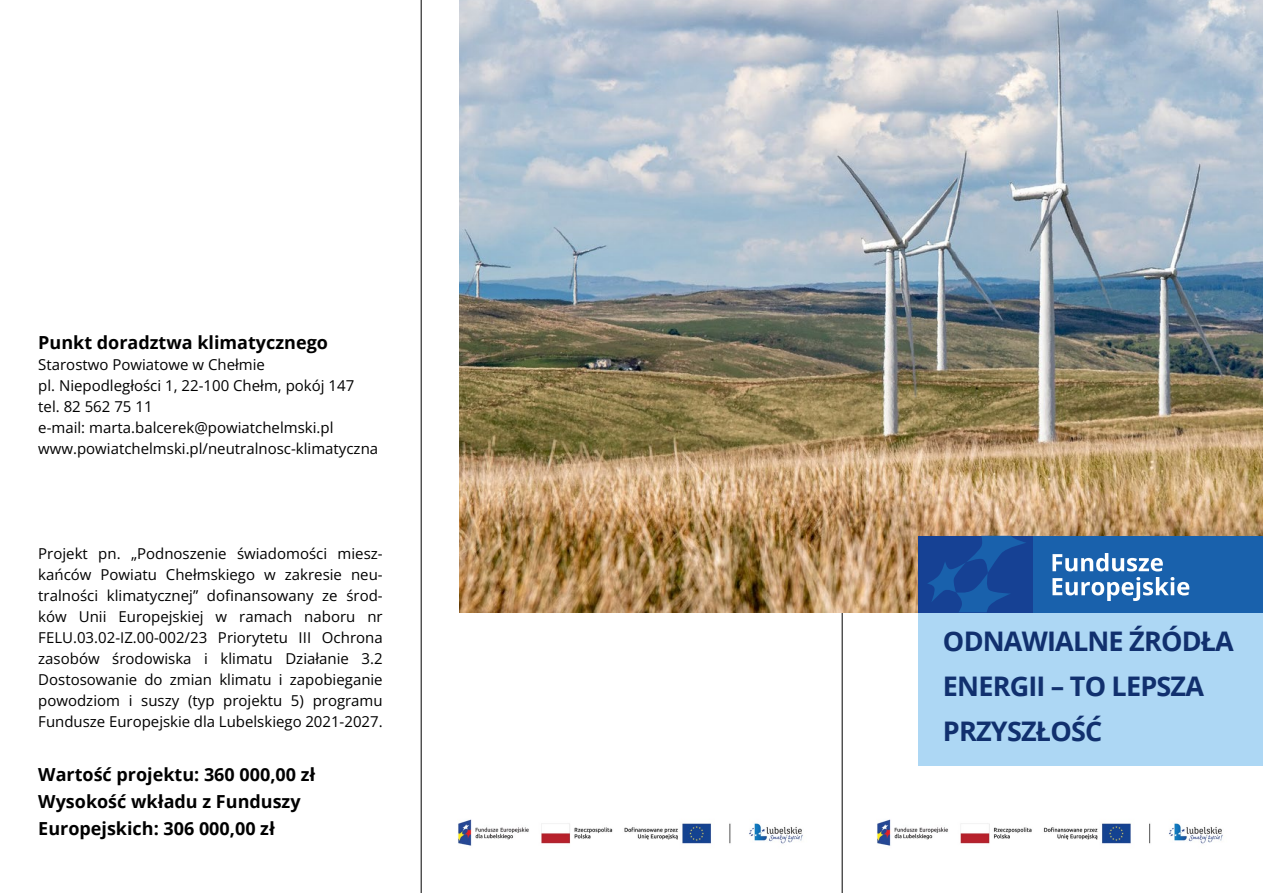
<style>
.page{position:relative;width:1263px;height:893px;background:#fff}
.page>*{position:absolute;margin:0;border:0;box-sizing:border-box;transform-origin:0 0}
.t1{font:700 27px/45px "Open Sans";letter-spacing:-.03em;color:#11306e}
.t2{font:700 18px/27px "Open Sans";color:#000}
.t3{font:15px/21px "Open Sans";color:#000}
</style>
<div class="page">
<hr style="left:421px;top:0;width:1px;height:893px;background:#000">
<hr style="left:842px;top:0;width:1px;height:893px;background:#000">
<img style="left:459px;top:0;width:804px;height:612px">
<div style="left:918px;top:536px;width:345px;height:229px;background:#add7f4"></div>
<div style="left:1033px;top:536px;width:230px;height:76px;background:#1961ac"></div>
<svg style="left:1052px;top:577px;width:137px;height:24px"></svg>
<svg style="left:1052px;top:553px;width:111px;height:18px"></svg>
<div style="left:918px;top:536px;width:115px;height:76px;background:#164194"></div>
<svg style="left:928px;top:536px;width:98px;height:76px"></svg>
<img style="left:457px;top:819px;width:346px;height:27px">
<img style="left:876px;top:819px;width:347px;height:27px">
<p class="t2" style="left:38px;top:329px;width:291px">Punkt doradztwa klimatycznego</p>
<p class="t3" style="left:38px;top:354px;width:341px">Starostwo Powiatowe w Chełmie<br>pl. Niepodległości 1, 22-100 Chełm, pokój 147 tel. 82 562 75 11<br>e-mail: marta.balcerek@powiatchelmski.pl www.powiatchelmski.pl/neutralnosc-klimatyczna</p>
<p class="t3" style="left:38px;top:543px;width:346px;text-align:justify">Projekt pn. „Podnoszenie świadomości miesz&shy;kańców Powiatu Chełmskiego w zakresie neu&shy;tralności klimatycznej” dofinansowany ze środ&shy;ków Unii Europejskiej w ramach naboru nr FELU.03.02-IZ.00-002/23 Priorytetu III Ochrona zasobów środowiska i klimatu Działanie 3.2<br>Dostosowanie do zmian klimatu i zapobieganie powodziom i suszy (typ projektu 5) programu Fundusze Europejskie dla Lubelskiego 2021-2027.</p>
<p class="t2" style="left:38px;top:761px;width:279px">Wartość projektu: 360 000,00 zł<br>Wysokość wkładu z Funduszy<br>Europejskich: 306 000,00 zł</p>
<h1 class="t1" style="left:943px;top:618px;width:292px">ODNAWIALNE ŹRÓDŁA<br>ENERGII – TO LEPSZA<br>PRZYSZŁOŚĆ</h1>
</div>
